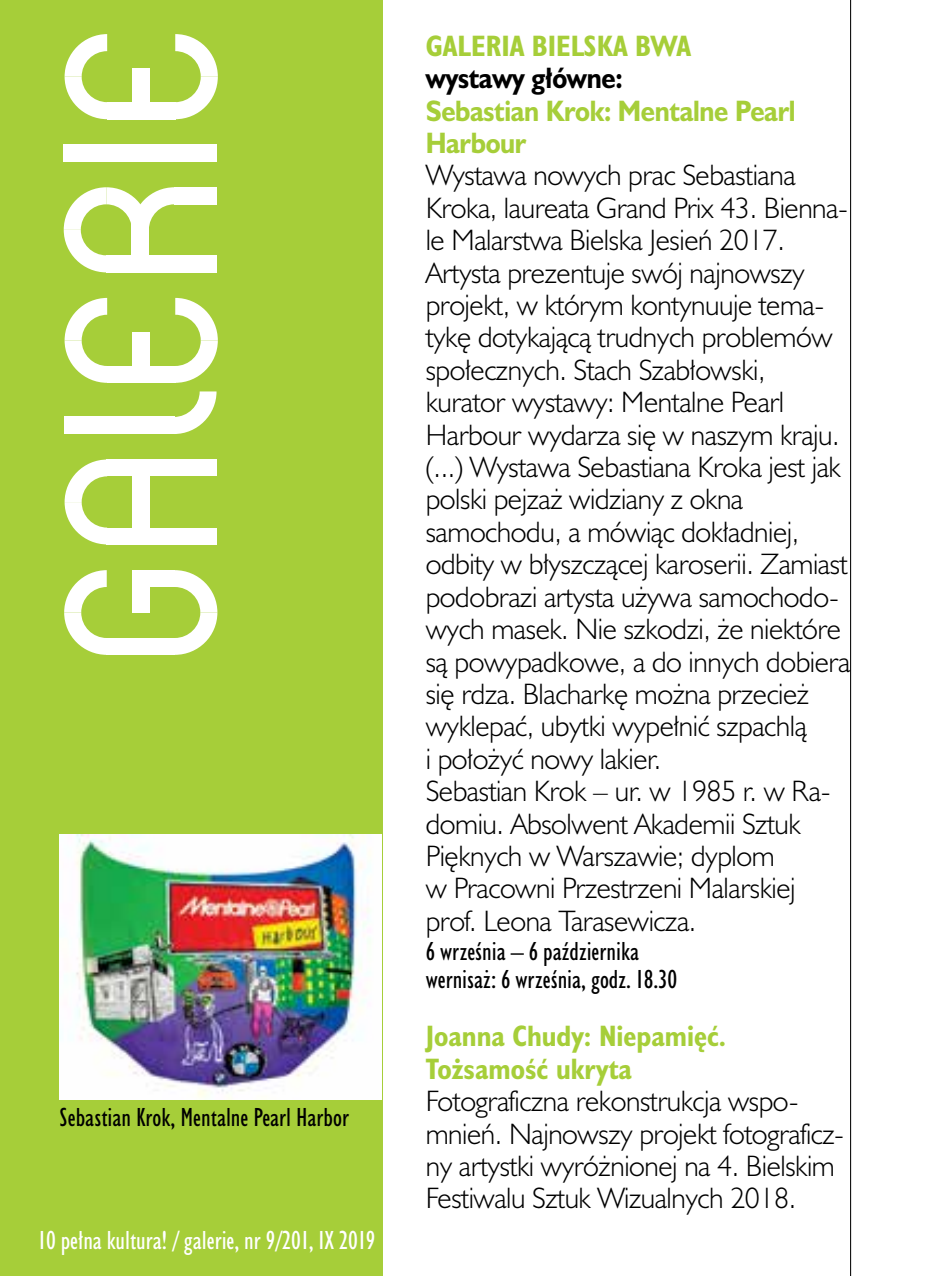
<style>
.page{position:relative;width:936px;height:1276px;background:#fff}
.page>*{position:absolute;margin:0;border:0;box-sizing:border-box;transform-origin:0 0}
.t1{font:300 27px/32.4px "Humanst 521 Lt PL";letter-spacing:-.015em;color:#000}
.t2{font:700 27px/32.4px "Humanst 521 Cn PL";color:#a6ce39}
.t3{font:700 27px/32.4px "Humanst 521 PL";letter-spacing:-.015em;color:#a6ce39;scale:.9 1}
.t4{font:700 27px "Humanst 521 PL";letter-spacing:-.015em;color:#000;scale:.9 1}
.t5{font:24px/28.8px "Humanst 521 Cn PL";color:#000}
.t6{font:24px "Humanst 521 Cn PL";color:#fff}
</style>
<div class="page">
<div style="left:0;top:0;width:383px;height:1276px;background:#a6ce39"></div>
<div style="left:106px;top:527px;width:111px;height:17px;background:#fff"></div>
<div style="left:106px;top:459px;width:111px;height:17px;background:#fff"></div>
<svg style="left:65px;top:459px;width:42px;height:85px"></svg>
<div style="left:133px;top:469px;width:17px;height:63px;background:#fff"></div>
<div style="left:106px;top:255px;width:111px;height:17px;background:#fff"></div>
<svg style="left:64px;top:187px;width:110px;height:85px"></svg>
<div style="left:174px;top:187px;width:43px;height:17px;background:#fff"></div>
<div style="left:107px;top:366px;width:68px;height:17px;background:#fff"></div>
<svg style="left:65px;top:298px;width:42px;height:85px"></svg>
<svg style="left:175px;top:298px;width:43px;height:85px"></svg>
<div style="left:133px;top:332px;width:17px;height:42px;background:#fff"></div>
<div style="left:107px;top:102px;width:68px;height:17px;background:#fff"></div>
<svg style="left:65px;top:34px;width:42px;height:85px"></svg>
<svg style="left:175px;top:34px;width:43px;height:85px"></svg>
<div style="left:133px;top:68px;width:17px;height:43px;background:#fff"></div>
<div style="left:64px;top:145px;width:153px;height:17px;background:#fff"></div>
<div style="left:64px;top:417px;width:111px;height:17px;background:#fff"></div>
<svg style="left:174px;top:391px;width:42px;height:43px"></svg>
<svg style="left:175px;top:570px;width:42px;height:85px"></svg>
<svg style="left:64px;top:570px;width:43px;height:85px"></svg>
<div style="left:107px;top:638px;width:68px;height:17px;background:#fff"></div>
<div style="left:132px;top:570px;width:17px;height:42px;background:#fff"></div>
<div style="left:132px;top:570px;width:43px;height:17px;background:#fff"></div>
<hr style="left:850px;top:0;width:1px;height:1276px;background:#000">
<img style="left:60px;top:834px;width:321px;height:265px">
<p class="t5" style="left:60px;top:1102px;width:291px">Sebastian Krok, Mentalne Pearl Harbor</p>
<p class="t6" style="left:38px;top:1225px;width:338px">10 pełna kultura! / galerie, nr 9/201, IX 2019</p>
<p class="t2" style="left:425px;top:29px;width:267px">GALERIA BIELSKA BWA</p>
<p class="t4" style="left:425px;top:60px;width:220px">wystawy główne:</p>
<p class="t3" style="left:425px;top:94px;width:412px">Sebastian Krok: Mentalne Pearl<br>Harbour</p>
<p class="t1" style="left:425px;top:158px;width:426px">Wystawa nowych prac Sebastiana Kroka, laureata Grand Prix 43. Bienna&shy;le Malarstwa Bielska Jesień 2017.<br>Artysta prezentuje swój najnowszy projekt, w którym kontynuuje tema&shy;tykę dotykającą trudnych problemów społecznych. Stach Szabłowski, kurator wystawy: Mentalne Pearl Harbour wydarza się w naszym kraju. (...) Wystawa Sebastiana Kroka jest jak polski pejzaż widziany z okna samochodu, a mówiąc dokładniej, odbity w błyszczącej karoserii. Zamiast podobrazi artysta używa samochodo&shy;wych masek. Nie szkodzi, że niektóre są powypadkowe, a do innych dobiera się rdza. Blacharkę można przecież wyklepać, ubytki wypełnić szpachlą<br>i położyć nowy lakier.<br>Sebastian Krok – ur. w 1985 r. w Ra&shy;domiu. Absolwent Akademii Sztuk Pięknych w Warszawie; dyplom<br>w Pracowni Przestrzeni Malarskiej prof. Leona Tarasewicza.</p>
<p class="t5" style="left:425px;top:936px;width:253px">6 września – 6 października wernisaż: 6 września, godz. 18.30</p>
<p class="t2" style="left:425px;top:1019px;width:302px">Joanna Chudy: Niepamięć.<br>Tożsamość ukryta</p>
<p class="t1" style="left:425px;top:1084px;width:420px">Fotograficzna rekonstrukcja wspo&shy;mnień. Najnowszy projekt fotograficz&shy;ny artystki wyróżnionej na 4. Bielskim Festiwalu Sztuk Wizualnych 2018.</p>
</div>
